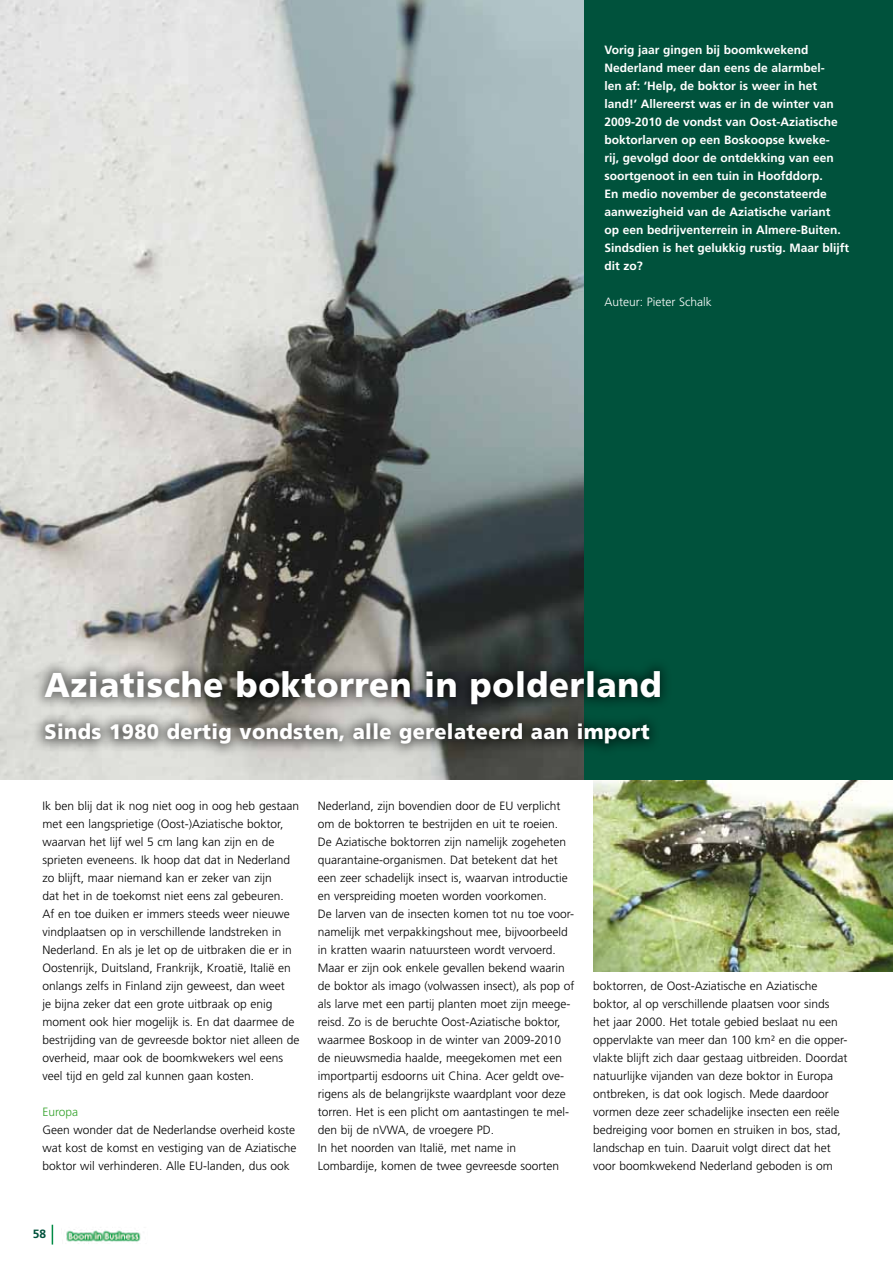
<style>
.page{position:relative;width:893px;height:1263px;background:#fff}
.page>*{position:absolute;margin:0;border:0;box-sizing:border-box;transform-origin:0 0}
.t1{font:900 34.5px "Frutiger";letter-spacing:.02em;color:#fff;scale:.95 1}
.t2{font:900 21px "Frutiger";letter-spacing:.02em;color:#fff;scale:.95 1}
.t3{font:300 12px/18px "Frutiger";color:#000}
.t4{font:700 12px/18px "Frutiger";color:#fff}
.t5{font:300 12px "Frutiger";color:#fff}
.t6{font:300 12px "Frutiger";color:#35a32c}
.t7{font:700 12px "Frutiger";color:#00523c}
</style>
<div class="page">
<svg style="left:52px;top:1225px;width:1px;height:19px"></svg>
<img style="left:66px;top:1229px;width:75px;height:15px">
<img style="left:593px;top:780px;width:300px;height:192px">
<img style="left:0;top:0;width:584px;height:780px">
<div style="left:584px;top:0;width:309px;height:780px;background:#00523c"></div>
<div style="left:32px;top:658px;width:641px;height:60px;background:#000;opacity:.5"></div>
<div style="left:31px;top:710px;width:631px;height:48px;background:#000;opacity:.5"></div>
<p class="t4" style="left:604px;top:41px;width:246px">Vorig jaar gingen bij boomkwekend Nederland meer dan eens de alarmbel-<br>len af: ‘Help, de boktor is weer in het land!’ Allereerst was er in de winter van 2009-2010 de vondst van Oost-Aziatische boktorlarven op een Boskoopse kweke-<br>rij, gevolgd door de ontdekking van een soortgenoot in een tuin in Hoofddorp.<br>En medio november de geconstateerde aanwezigheid van de Aziatische variant<br>op een bedrijventerrein in Almere-Buiten.<br>Sindsdien is het gelukkig rustig. Maar blijft dit zo?</p>
<p class="t5" style="left:604px;top:295px;width:109px">Auteur: Pieter Schalk</p>
<h1 class="t1" style="left:45px;top:664px;width:651px">Aziatische boktorren in polderland</h1>
<h2 class="t2" style="left:45px;top:719px;width:638px">Sinds 1980 dertig vondsten, alle gerelateerd aan import</h2>
<p class="t3" style="left:43px;top:797px;width:258px">Ik ben blij dat ik nog niet oog in oog heb gestaan met een langsprietige (Oost-)Aziatische boktor, waarvan het lijf wel 5 cm lang kan zijn en de sprieten eveneens. Ik hoop dat dat in Nederland zo blijft, maar niemand kan er zeker van zijn<br>dat het in de toekomst niet eens zal gebeuren.<br>Af en toe duiken er immers steeds weer nieuwe vindplaatsen op in verschillende landstreken in Nederland. En als je let op de uitbraken die er in Oostenrijk, Duitsland, Frankrijk, Kroatië, Italië en onlangs zelfs in Finland zijn geweest, dan weet<br>je bijna zeker dat een grote uitbraak op enig moment ook hier mogelijk is. En dat daarmee de bestrijding van de gevreesde boktor niet alleen de overheid, maar ook de boomkwekers wel eens veel tijd en geld zal kunnen gaan kosten.</p>
<p class="t6" style="left:43px;top:1105px;width:37px">Europa</p>
<p class="t3" style="left:43px;top:1121px;width:256px;text-align:justify">Geen wonder dat de Nederlandse overheid koste wat kost de komst en vestiging van de Aziatische boktor wil verhinderen. Alle EU-landen, dus ook</p>
<p class="t3" style="left:318px;top:797px;width:258px">Nederland, zijn bovendien door de EU verplicht om de boktorren te bestrijden en uit te roeien.<br>De Aziatische boktorren zijn namelijk zogeheten quarantaine-organismen. Dat betekent dat het een zeer schadelijk insect is, waarvan introductie en verspreiding moeten worden voorkomen.<br>De larven van de insecten komen tot nu toe voor&shy;namelijk met verpakkingshout mee, bijvoorbeeld in kratten waarin natuursteen wordt vervoerd.<br>Maar er zijn ook enkele gevallen bekend waarin de boktor als imago (volwassen insect), als pop of als larve met een partij planten moet zijn meege&shy;reisd. Zo is de beruchte Oost-Aziatische boktor, waarmee Boskoop in de winter van 2009-2010 de nieuwsmedia haalde, meegekomen met een importpartij esdoorns uit China. Acer geldt ove&shy;rigens als de belangrijkste waardplant voor deze torren. Het is een plicht om aantastingen te mel&shy;den bij de nVWA, de vroegere PD.<br>In het noorden van Italië, met name in Lombardije, komen de twee gevreesde soorten</p>
<p class="t3" style="left:593px;top:977px;width:256px">boktorren, de Oost-Aziatische en Aziatische boktor, al op verschillende plaatsen voor sinds het jaar 2000. Het totale gebied beslaat nu een oppervlakte van meer dan 100 km² en die opper&shy;vlakte blijft zich daar gestaag uitbreiden. Doordat natuurlijke vijanden van deze boktor in Europa ontbreken, is dat ook logisch. Mede daardoor vormen deze zeer schadelijke insecten een reële bedreiging voor bomen en struiken in bos, stad, landschap en tuin. Daaruit volgt direct dat het voor boomkwekend Nederland geboden is om</p>
<p class="t7" style="left:33px;top:1227px;width:15px">58</p>
</div>
